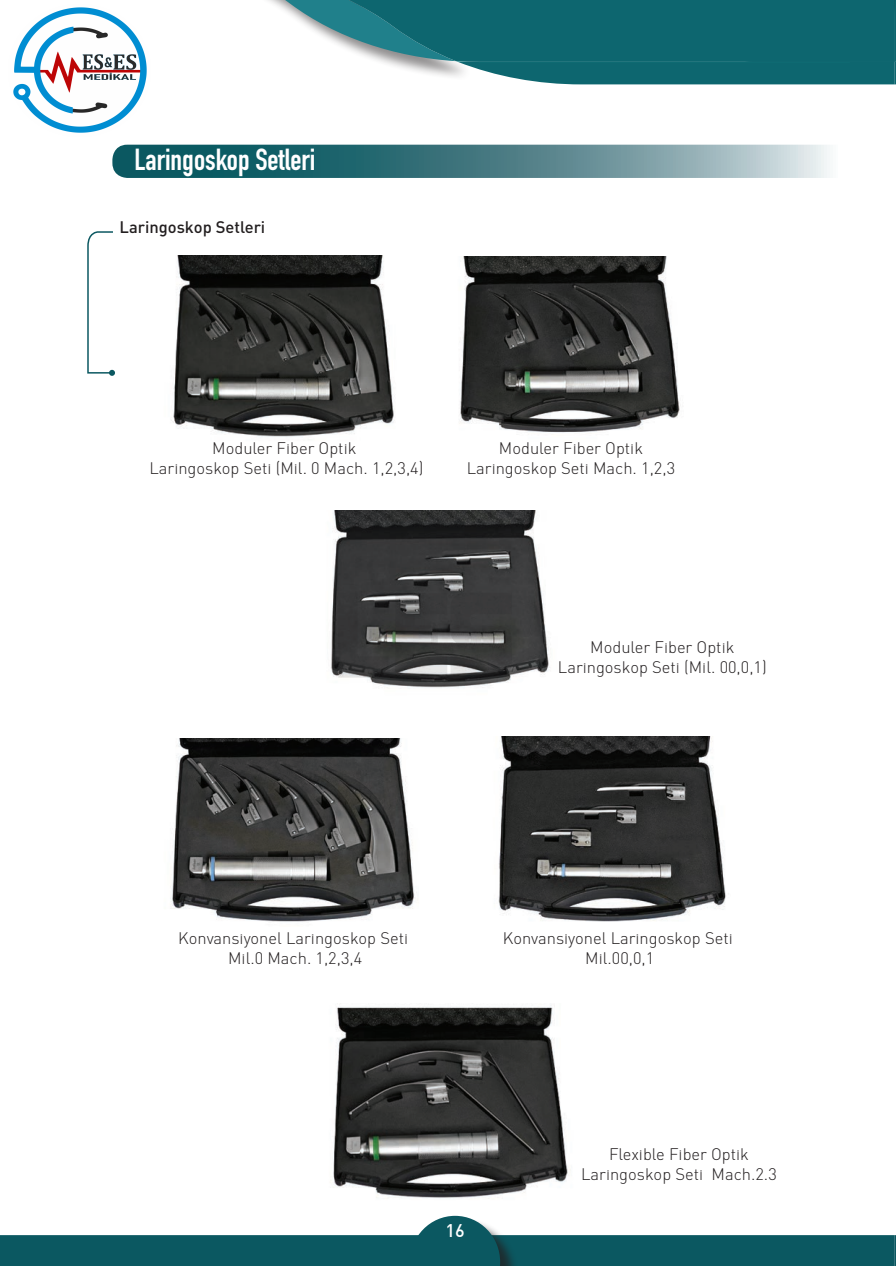
<style>
.page{position:relative;width:896px;height:1266px;background:#fff}
.page>*{position:absolute;margin:0;border:0;box-sizing:border-box;transform-origin:0 0}
.t1{font:30px "DIN Engschrift Std";color:#fff}
.t2{font:500 18px "DI Nbek";color:#fff}
.t3{font:300 16.5px/19.8px "DIN Pro";color:#231f20;text-align:center}
.t4{font:500 16.5px "DIN Pro";color:#231f20}
</style>
<div class="page">
<svg style="left:112px;top:145px;width:718px;height:33px;background:#53868d"></svg>
<img style="left:331px;top:510px;width:219px;height:178px">
<img style="left:170px;top:738px;width:245px;height:184px">
<img style="left:498px;top:736px;width:228px;height:186px">
<img style="left:459px;top:256px;width:221px;height:177px">
<img style="left:171px;top:255px;width:223px;height:182px">
<svg style="left:87px;top:231px;width:28px;height:145px"></svg>
<img style="left:330px;top:1005px;width:239px;height:194px">
<svg style="left:268px;top:0;width:628px;height:84px;background:#388189"></svg>
<svg style="left:0;top:1215px;width:896px;height:51px"></svg>
<svg style="left:338px;top:593px;width:50px;height:84px;background:#414141"></svg>
<svg style="left:395px;top:593px;width:117px;height:84px;background:#4d4d4d"></svg>
<img style="left:13px;top:7px;width:134px;height:126px">
<h1 class="t1" style="left:134px;top:142px;width:182px">Laringoskop Setleri</h1>
<p class="t4" style="left:119px;top:216px;width:147px">Laringoskop Setleri</p>
<p class="t3" style="left:149px;top:438px;width:275px">Moduler Fiber Optik<br>Laringoskop Seti (Mil. 0 Mach. 1,2,3,4)</p>
<p class="t3" style="left:467px;top:438px;width:210px">Moduler Fiber Optik<br>Laringoskop Seti Mach. 1,2,3</p>
<p class="t3" style="left:558px;top:637px;width:210px">Moduler Fiber Optik<br>Laringoskop Seti (Mil. 00,0,1)</p>
<p class="t3" style="left:178px;top:927px;width:231px">Konvansiyonel Laringoskop Seti<br>Mil.0 Mach. 1,2,3,4</p>
<p class="t3" style="left:502px;top:927px;width:231px">Konvansiyonel Laringoskop Seti<br>Mil.00,0,1</p>
<p class="t2" style="left:445px;top:1219px;width:21px">16</p>
<p class="t3" style="left:581px;top:1144px;width:197px">Flexible Fiber Optik<br>Laringoskop Seti Mach.2.3</p>
</div>
